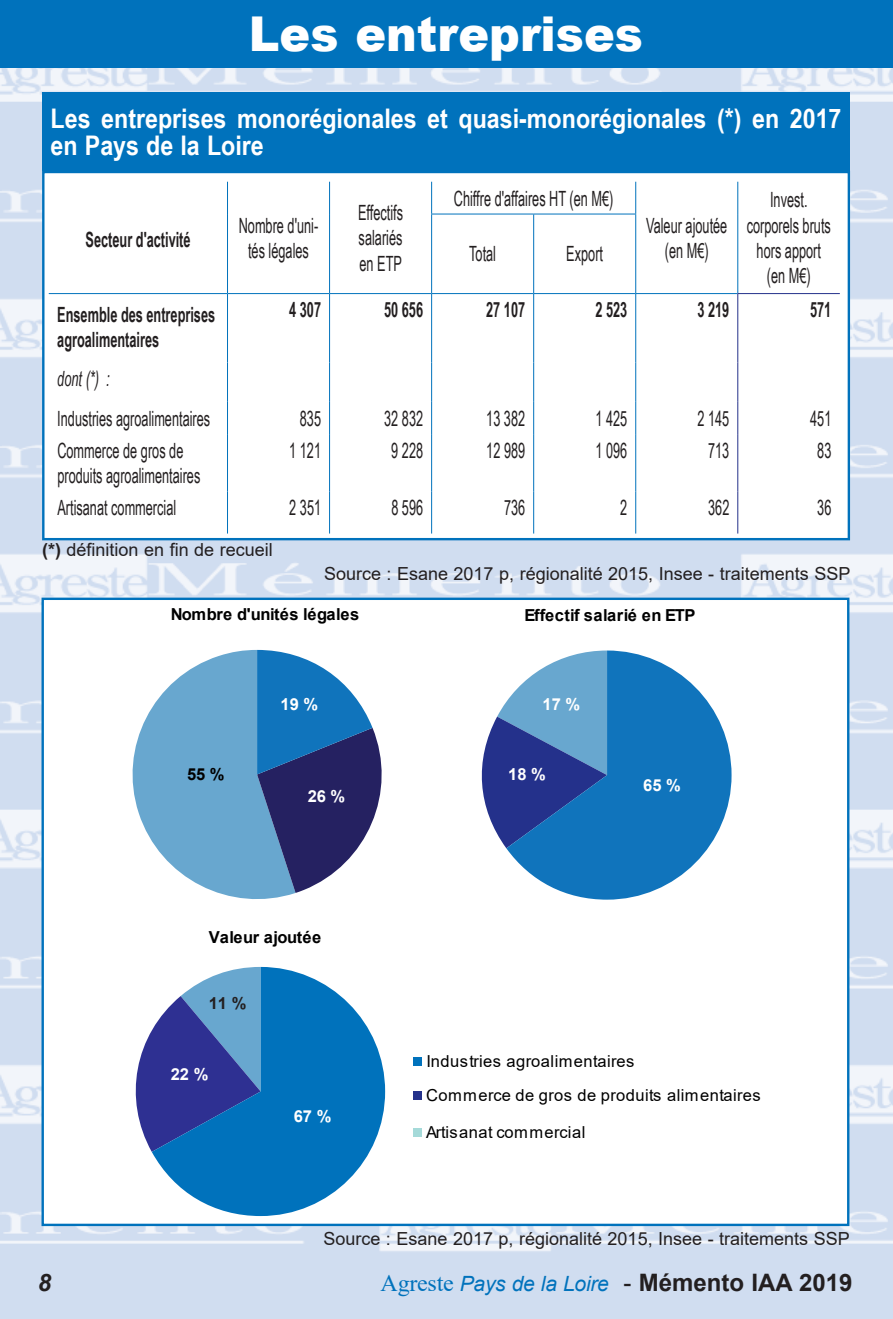
<style>
.page{position:relative;width:893px;height:1319px;background:#fff}
.page>*{position:absolute;margin:0;border:0;box-sizing:border-box;transform-origin:0 0}
.t1{font:900 48px "Arial";color:#fff;scale:.96 1}
.t2{font:700 27px/27px "Arial Narrow";color:#fff;scale:1.05 1}
.t3{font:700 24px "Arial";color:#231f20}
.t4{font:italic 700 24px "Arial";color:#231f20}
.t5{font:21px/25.2px "Arial Narrow";color:#231f20;text-align:center;scale:.74 1}
.t6{font:700 21px/25.2px "Arial Narrow";color:#231f20;scale:.74 1}
.t7{font:italic 21px "Arial Narrow";color:#231f20;scale:.74 1}
.t8{font:18px "Arial";color:#231f20}
.t9{font:16.5px/34.2px "Arial";letter-spacing:.025em;color:#000}
.t10{font:700 16.5px "Arial";color:#000}
.t11{font:700 16.5px "Arial";color:#fff}
.t12{font:700 16.5px "Arial";letter-spacing:-.025em;color:#000}
.t13{font:700 16.5px "Arial";color:#231f20}
.s1{font-weight:700}
.s2{font-family:"Times New Roman";font-weight:400;color:#0072bc}
.s3{font-weight:400;font-style:italic;font-size:21px;color:#0072bc}
.s4{font-weight:400}
</style>
<div class="page">
<img style="left:0;top:68px;width:893px;height:1250px">
<div style="left:0;top:0;width:893px;height:68px;background:#0072bc"></div>
<div style="left:42px;top:92px;width:808px;height:78px;background:#0072bc"></div>
<div style="left:43px;top:172px;width:806px;height:367px;background:#fff"></div>
<hr style="left:227px;top:182px;width:1px;height:32px;background:#0072bc">
<hr style="left:329px;top:182px;width:1px;height:32px;background:#0072bc">
<hr style="left:227px;top:214px;width:1px;height:79px;background:#0072bc">
<hr style="left:329px;top:214px;width:1px;height:79px;background:#0072bc">
<hr style="left:431px;top:182px;width:1px;height:32px;background:#0072bc">
<hr style="left:635px;top:182px;width:1px;height:32px;background:#0072bc">
<hr style="left:737px;top:182px;width:1px;height:32px;background:#0072bc">
<hr style="left:431px;top:213px;width:103px;height:1px;background:#0072bc">
<hr style="left:431px;top:214px;width:1px;height:79px;background:#0072bc">
<hr style="left:534px;top:213px;width:102px;height:1px;background:#0072bc">
<hr style="left:533px;top:214px;width:1px;height:79px;background:#0072bc">
<hr style="left:635px;top:214px;width:1px;height:79px;background:#0072bc">
<hr style="left:737px;top:214px;width:1px;height:79px;background:#0072bc">
<hr style="left:49px;top:293px;width:178px;height:1px;background:#0072bc">
<hr style="left:227px;top:293px;width:103px;height:1px;background:#0072bc">
<hr style="left:227px;top:294px;width:1px;height:68px;background:#0072bc">
<hr style="left:330px;top:293px;width:102px;height:1px;background:#0072bc">
<hr style="left:329px;top:294px;width:1px;height:68px;background:#0072bc">
<hr style="left:432px;top:293px;width:102px;height:1px;background:#0072bc">
<hr style="left:431px;top:294px;width:1px;height:68px;background:#0072bc">
<hr style="left:534px;top:293px;width:102px;height:1px;background:#0072bc">
<hr style="left:533px;top:294px;width:1px;height:68px;background:#0072bc">
<hr style="left:636px;top:293px;width:101px;height:1px;background:#0072bc">
<hr style="left:635px;top:294px;width:1px;height:68px;background:#0072bc">
<hr style="left:227px;top:362px;width:1px;height:40px;background:#0072bc">
<hr style="left:329px;top:362px;width:1px;height:40px;background:#0072bc">
<hr style="left:431px;top:362px;width:1px;height:40px;background:#0072bc">
<hr style="left:533px;top:362px;width:1px;height:40px;background:#0072bc">
<hr style="left:635px;top:362px;width:1px;height:40px;background:#0072bc">
<hr style="left:227px;top:402px;width:1px;height:32px;background:#0072bc">
<hr style="left:329px;top:402px;width:1px;height:32px;background:#0072bc">
<hr style="left:431px;top:402px;width:1px;height:32px;background:#0072bc">
<hr style="left:533px;top:402px;width:1px;height:32px;background:#0072bc">
<hr style="left:635px;top:402px;width:1px;height:32px;background:#0072bc">
<hr style="left:227px;top:434px;width:1px;height:57px;background:#0072bc">
<hr style="left:329px;top:434px;width:1px;height:57px;background:#0072bc">
<hr style="left:431px;top:434px;width:1px;height:57px;background:#0072bc">
<hr style="left:533px;top:434px;width:1px;height:57px;background:#0072bc">
<hr style="left:635px;top:434px;width:1px;height:57px;background:#0072bc">
<hr style="left:227px;top:491px;width:1px;height:42px;background:#0072bc">
<hr style="left:329px;top:491px;width:1px;height:42px;background:#0072bc">
<hr style="left:431px;top:491px;width:1px;height:42px;background:#0072bc">
<hr style="left:533px;top:491px;width:1px;height:42px;background:#0072bc">
<hr style="left:635px;top:491px;width:1px;height:42px;background:#0072bc">
<hr style="left:737px;top:293px;width:103px;height:1px;background:#24318b">
<hr style="left:737px;top:294px;width:1px;height:68px;background:#24318b">
<hr style="left:737px;top:362px;width:1px;height:40px;background:#24318b">
<hr style="left:737px;top:402px;width:1px;height:32px;background:#24318b">
<hr style="left:737px;top:434px;width:1px;height:57px;background:#24318b">
<hr style="left:737px;top:491px;width:1px;height:42px;background:#24318b">
<div style="left:42px;top:171px;width:808px;height:369px;border:2px solid #0072bc"></div>
<div style="left:43px;top:598px;width:805px;height:626px;background:#fff"></div>
<div style="left:414px;top:1057px;width:8px;height:8px;background:#0072bc"></div>
<div style="left:413px;top:1091px;width:8px;height:8px;background:#24318b"></div>
<div style="left:413px;top:1127px;width:8px;height:9px;background:#a5dad9"></div>
<svg style="left:481px;top:702px;width:25px;height:146px"></svg>
<svg style="left:506px;top:650px;width:225px;height:249px;fill:#1074bc"></svg>
<svg style="left:135px;top:1030px;width:17px;height:121px"></svg>
<svg style="left:152px;top:966px;width:233px;height:249px;fill:#0072bc"></svg>
<svg style="left:132px;top:649px;width:164px;height:250px;fill:#68a7cf"></svg>
<svg style="left:257px;top:649px;width:125px;height:243px"></svg>
<h1 class="t1" style="left:249px;top:-1px;width:412px">Les entreprises</h1>
<p class="t2" style="left:51px;top:103px;width:755px">Les entreprises monorégionales et quasi-monorégionales (*) en 2017 en Pays de la Loire</p>
<p class="t6" style="left:86px;top:226px;width:143px">Secteur d'activité</p>
<p class="t5" style="left:239px;top:212px;width:109px">Nombre d'uni&shy;tés légales</p>
<p class="t5" style="left:358px;top:199px;width:62px;text-align:justify">Effectifs salariés en ETP</p>
<p class="t5" style="left:454px;top:185px;width:217px">Chiffre d'affaires HT (en M€)</p>
<p class="t5" style="left:469px;top:241px;width:38px">Total</p>
<p class="t5" style="left:566px;top:241px;width:51px">Export</p>
<p class="t5" style="left:646px;top:212px;width:111px">Valeur ajoutée (en M€)</p>
<p class="t5" style="left:747px;top:187px;width:115px">Invest. corporels bruts hors apport (en M€)</p>
<p class="t6" style="left:57px;top:301px;width:215px">Ensemble des entreprises agroalimentaires</p>
<p class="t6" style="left:289px;top:296px;width:45px">4 307</p>
<p class="t6" style="left:384px;top:296px;width:54px">50 656</p>
<p class="t6" style="left:486px;top:296px;width:54px">27 107</p>
<p class="t6" style="left:595px;top:296px;width:45px">2 523</p>
<p class="t6" style="left:697px;top:296px;width:45px">3 219</p>
<p class="t6" style="left:810px;top:296px;width:30px">571</p>
<p class="t7" style="left:57px;top:364px;width:72px">dont (*) :</p>
<p class="t5" style="left:57px;top:405px;width:208px">Industries agroalimentaires</p>
<p class="t5" style="left:300px;top:405px;width:30px">835</p>
<p class="t5" style="left:384px;top:405px;width:54px">32 832</p>
<p class="t5" style="left:486px;top:405px;width:54px">13 382</p>
<p class="t5" style="left:595px;top:405px;width:45px">1 425</p>
<p class="t5" style="left:697px;top:405px;width:45px">2 145</p>
<p class="t5" style="left:810px;top:405px;width:30px">451</p>
<p class="t5" style="left:57px;top:437px;width:195px;text-align:left">Commerce de gros de produits agroalimentaires</p>
<p class="t5" style="left:289px;top:437px;width:45px">1 121</p>
<p class="t5" style="left:391px;top:437px;width:45px">9 228</p>
<p class="t5" style="left:486px;top:437px;width:54px">12 989</p>
<p class="t5" style="left:595px;top:437px;width:45px">1 096</p>
<p class="t5" style="left:708px;top:437px;width:30px">713</p>
<p class="t5" style="left:817px;top:437px;width:21px">83</p>
<p class="t5" style="left:57px;top:494px;width:162px">Artisanat commercial</p>
<p class="t5" style="left:289px;top:494px;width:45px">2 351</p>
<p class="t5" style="left:391px;top:494px;width:45px">8 596</p>
<p class="t5" style="left:504px;top:494px;width:30px">736</p>
<p class="t5" style="left:620px;top:494px;width:11px">2</p>
<p class="t5" style="left:708px;top:494px;width:30px">362</p>
<p class="t5" style="left:817px;top:494px;width:21px">36</p>
<p class="t8" style="left:42px;top:537px;width:232px"><span class="s1">(*)</span> définition en fin de recueil</p>
<p class="t8" style="left:324px;top:561px;width:528px">Source : Esane 2017 p, régionalité 2015, Insee - traitements SSP</p>
<p class="t12" style="left:171px;top:602px;width:190px">Nombre d'unités légales</p>
<p class="t10" style="left:187px;top:762px;width:39px">55 %</p>
<p class="t11" style="left:281px;top:692px;width:39px">19 %</p>
<p class="t11" style="left:308px;top:784px;width:39px">26 %</p>
<p class="t10" style="left:209px;top:925px;width:114px">Valeur ajoutée</p>
<p class="t13" style="left:209px;top:991px;width:39px">11 %</p>
<p class="t10" style="left:525px;top:603px;width:172px">Effectif salarié en ETP</p>
<p class="t11" style="left:542px;top:692px;width:39px">17 %</p>
<p class="t11" style="left:508px;top:762px;width:39px">18 %</p>
<p class="t11" style="left:521px;top:762px;width:39px">16 %</p>
<p class="t11" style="left:643px;top:773px;width:39px">65 %</p>
<p class="t11" style="left:171px;top:1057px;width:40px">22 %</p>
<p class="t9" style="left:426px;top:1043px;width:336px">Industries agroalimentaires<br>Commerce de gros de produits alimentaires</p>
<p class="t9" style="left:426px;top:1114px;width:161px">Artisanat commercial</p>
<p class="t11" style="left:171px;top:1062px;width:39px">22 %</p>
<p class="t11" style="left:294px;top:1103px;width:39px">67 %</p>
<p class="t8" style="left:323px;top:1225px;width:528px">Source : Esane 2017 p, régionalité 2015, Insee - traitements SSP</p>
<p class="t8" style="left:509px;top:1229px;width:345px">Source : INSEE - Esane, retraitement SSP</p>
<p class="t4" style="left:38px;top:1266px;width:15px">8</p>
<p class="t3" style="left:381px;top:1265px;width:473px"><span class="s2">Agreste</span> <span class="s3">Pays de la Loire</span> <span class="s4">-</span> Mémento IAA 2019</p>
</div>
